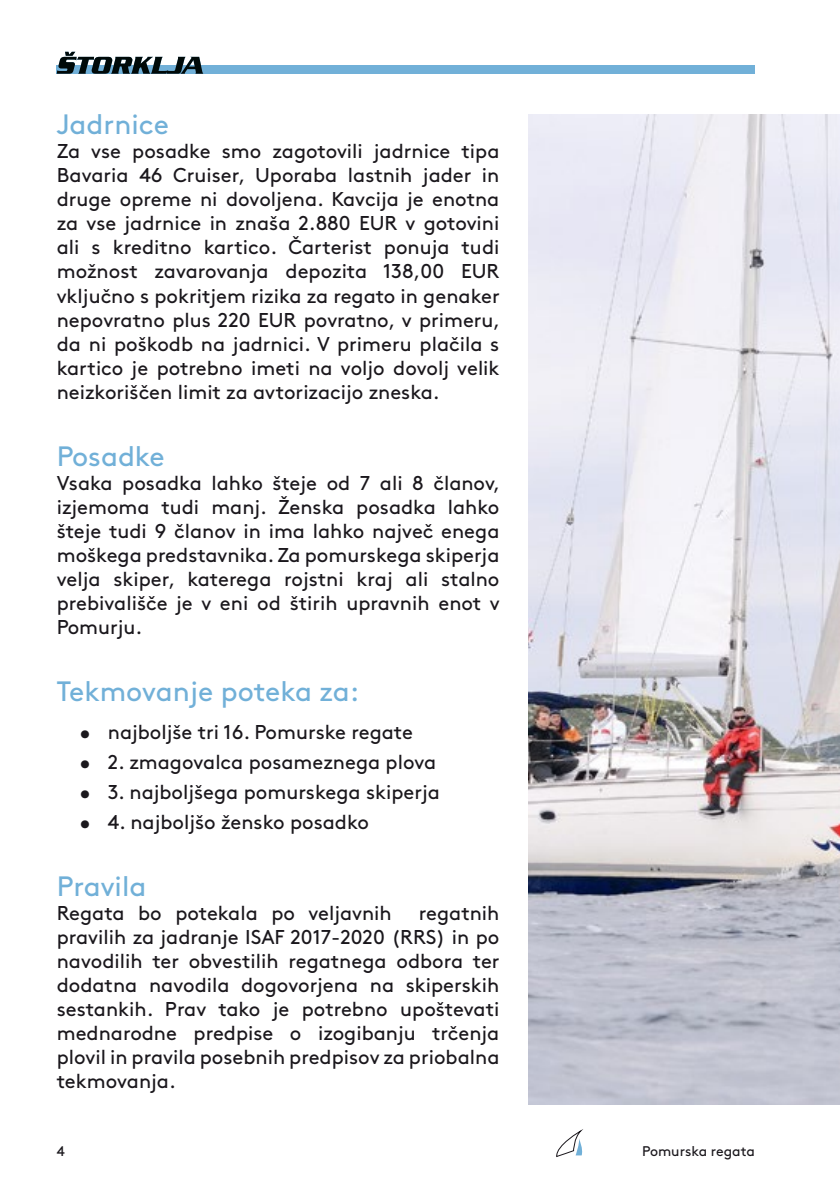
<style>
.page{position:relative;width:840px;height:1191px;background:#fff}
.page>*{position:absolute;margin:0;border:0;box-sizing:border-box;transform-origin:0 0}
.t1{font:28px "Brown";color:#71b0d8}
.t2{font:20px/24px "Brown";color:#1a171c;text-align:justify}
.t3{font:14px "Brown";color:#1a171c}
</style>
<div class="page">
<div style="left:57px;top:65px;width:697px;height:9px;background:#71b0d8"></div>
<svg style="left:556px;top:1129px;width:27px;height:28px"></svg>
<svg style="left:57px;top:52px;width:146px;height:22px"></svg>
<img style="left:528px;top:114px;width:311px;height:991px">
<h1 class="t1" style="left:57px;top:103px;width:114px">Jadrnice</h1>
<p class="t2" style="left:57px;top:138px;width:445px">Za vse posadke smo zagotovili jadrnice tipa Bavaria 46 Cruiser, Uporaba lastnih jader in druge opreme ni dovoljena. Kavcija je enotna za vse jadrnice in znaša 2.880 EUR v gotovini ali s kreditno kartico. Čarterist ponuja tudi možnost zavarovanja depozita 138,00 EUR vključno s pokritjem rizika za regato in genaker nepovratno plus 220 EUR povratno, v primeru, da ni poškodb na jadrnici. V primeru plačila s kartico je potrebno imeti na voljo dovolj velik neizkoriščen limit za avtorizacijo zneska.</p>
<h1 class="t1" style="left:57px;top:435px;width:109px">Posadke</h1>
<p class="t2" style="left:57px;top:469px;width:445px">Vsaka posadka lahko šteje od 7 ali 8 članov, izjemoma tudi manj. Ženska posadka lahko šteje tudi 9 članov in ima lahko največ enega moškega predstavnika. Za pomurskega skiperja velja skiper, katerega rojstni kraj ali stalno prebivališče je v eni od štirih upravnih enot v Pomurju.</p>
<h1 class="t1" style="left:57px;top:670px;width:304px">Tekmovanje poteka za:</h1>
<p class="t2" style="left:79px;top:718px;width:335px">• najboljše tri 16. Pomurske regate</p>
<p class="t2" style="left:79px;top:748px;width:358px">• 2. zmagovalca posameznega plova</p>
<p class="t2" style="left:79px;top:778px;width:361px">• 3. najboljšega pomurskega skiperja</p>
<p class="t2" style="left:79px;top:808px;width:291px">• 4. najboljšo žensko posadko</p>
<h1 class="t1" style="left:57px;top:865px;width:91px">Pravila</h1>
<p class="t2" style="left:57px;top:899px;width:336px">Regata bo potekala po veljavnih</p>
<p class="t2" style="left:57px;top:899px;width:444px;text-indent:362px">regatnih pravilih za jadranje ISAF 2017-2020 (RRS) in po navodilih ter obvestilih regatnega odbora ter dodatna navodila dogovorjena na skiperskih sestankih. Prav tako je potrebno upoštevati mednarodne predpise o izogibanju trčenja plovil in pravila posebnih predpisov za priobalna tekmovanja.</p>
<p class="t3" style="left:57px;top:1140px;width:9px">4</p>
<p class="t3" style="left:642px;top:1140px;width:114px">Pomurska regata</p>
</div>
